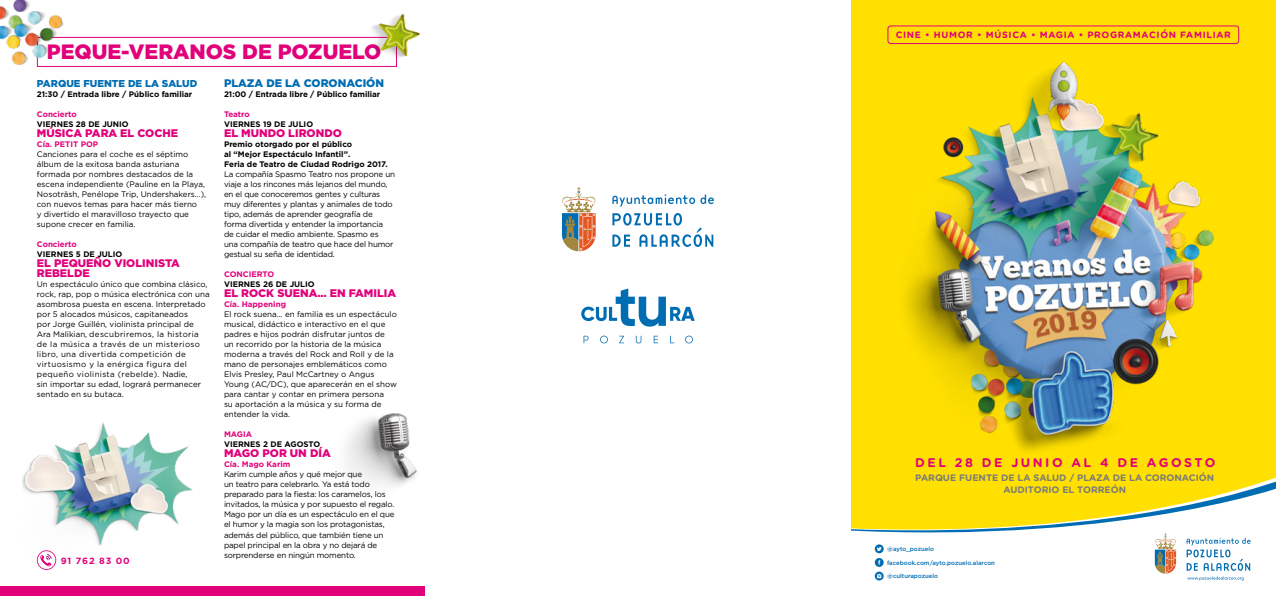
<style>
.page{position:relative;width:1276px;height:596px;background:#fff}
.page>*{position:absolute;margin:0;border:0;box-sizing:border-box;transform-origin:0 0}
.t1{font:900 20.7px "Gotham";color:#e2007a}
.t2{font:700 12.5px "Gotham Rounded";letter-spacing:.2em;color:#e2007a}
.t3{font:900 11px/10px "Gotham";color:#e2007a}
.t4{font:900 11px "Gotham";color:#006db3}
.t5{font:900 10px "Gotham";color:#006db3}
.t6{font:700 9.4px/11.2px "Gotham Rounded";color:#797a7c;text-align:center}
.t7{font:700 9.2px "Gotham Rounded";letter-spacing:.075em;color:#e2007a}
.t8{font:700 9px "Gotham";letter-spacing:.1em;color:#e2007a}
.t9{font:8px/10px "Gotham";color:#000}
.t10{font:8px/10px "Gotham";letter-spacing:-.02em;color:#000}
.t11{font:700 8px/10px "Gotham";color:#000}
.t12{font:700 8px "Gotham";color:#e2007a}
.t13{font:500 6px "Gotham HTF";color:#006db3}
</style>
<div class="page">
<img style="left:851px;top:0;width:425px;height:474px">
<div style="left:887px;top:26px;width:352px;height:18px;border:1px solid #e2007a;border-radius:3px"></div>
<div style="left:0;top:586px;width:496px;height:9px;background:#e2007a"></div>
<svg style="left:851px;top:474px;width:425px;height:107px"></svg>
<svg style="left:851px;top:478px;width:425px;height:76px;fill:#ffe000"></svg>
<svg style="left:1186px;top:537px;width:64px;height:33px"></svg>
<svg style="left:1154px;top:533px;width:22px;height:40px"></svg>
<svg style="left:1187px;top:576px;width:56px;height:4px"></svg>
<svg style="left:875px;top:544px;width:8px;height:36px"></svg>
<div style="left:425px;top:0;width:425px;height:595px;background:#fff"></div>
<svg style="left:612px;top:194px;width:102px;height:12px"></svg>
<svg style="left:612px;top:213px;width:101px;height:34px"></svg>
<svg style="left:562px;top:187px;width:33px;height:64px"></svg>
<svg style="left:581px;top:288px;width:114px;height:39px"></svg>
<svg style="left:583px;top:335px;width:110px;height:8px"></svg>
<div style="left:37px;top:37px;width:360px;height:30px;border:1px solid #e2007a"></div>
<img style="left:0;top:0;width:66px;height:67px">
<img style="left:346px;top:413px;width:71px;height:73px">
<svg style="left:37px;top:557px;width:19px;height:12px"></svg>
<img style="left:362px;top:13px;width:59px;height:52px">
<img style="left:22px;top:422px;width:171px;height:135px">
<h1 class="t1" style="left:47px;top:40px;width:336px">PEQUE-VERANOS DE POZUELO</h1>
<p class="t5" style="left:37px;top:78px;width:162px">PARQUE FUENTE DE LA SALUD</p>
<p class="t11" style="left:37px;top:89px;width:157px">21:30 / Entrada libre / Público familiar</p>
<p class="t12" style="left:37px;top:109px;width:41px">Concierto</p>
<p class="t11" style="left:37px;top:119px;width:93px">VIERNES 28 DE JUNIO</p>
<h3 class="t3" style="left:37px;top:128px;width:143px">MÚSICA PARA EL COCHE</h3>
<p class="t12" style="left:37px;top:139px;width:63px">Cía. PETIT POP</p>
<p class="t9" style="left:37px;top:149px;width:171px">Canciones para el coche es el séptimo álbum de la exitosa banda asturiana formada por nombres destacados de la escena independiente (Pauline en la Playa, Nosoträsh, Penélope Trip, Undershakers…), con nuevos temas para hacer más tierno<br>y divertido el maravilloso trayecto que supone crecer en familia.</p>
<p class="t12" style="left:37px;top:239px;width:41px">Concierto</p>
<p class="t11" style="left:37px;top:249px;width:87px">VIERNES 5 DE JULIO</p>
<h3 class="t3" style="left:37px;top:258px;width:145px">EL PEQUEÑO VIOLINISTA<br>REBELDE</h3>
<p class="t9" style="left:37px;top:279px;width:174px">Un espectáculo único que combina clásico, rock, rap, pop o música electrónica con una asombrosa puesta en escena. Interpretado por 5 alocados músicos, capitaneados<br>por Jorge Guillén, violinista principal de Ara Malikian, descubriremos, la historia de la música a través de un misterioso libro, una divertida competición de virtuosismo y la enérgica figura del pequeño violinista (rebelde). Nadie,<br>sin importar su edad, logrará permanecer sentado en su butaca.</p>
<p class="t8" style="left:61px;top:554px;width:71px">91 762 83 00</p>
<h3 class="t4" style="left:224px;top:77px;width:162px">PLAZA DE LA CORONACIÓN</h3>
<p class="t11" style="left:224px;top:89px;width:158px">21:00 / Entrada libre / Público familiar</p>
<p class="t12" style="left:224px;top:109px;width:27px">Teatro</p>
<p class="t11" style="left:224px;top:119px;width:91px">VIERNES 19 DE JULIO</p>
<h3 class="t3" style="left:224px;top:128px;width:119px">EL MUNDO LIRONDO</h3>
<p class="t11" style="left:224px;top:139px;width:165px">Premio otorgado por el público<br>al “Mejor Espectáculo Infantil”.<br>Feria de Teatro de Ciudad Rodrigo 2017.</p>
<p class="t10" style="left:224px;top:169px;width:172px">La compañía Spasmo Teatro nos propone un viaje a los rincones más lejanos del mundo, en el que conoceremos gentes y culturas muy diferentes y plantas y animales de todo tipo, además de aprender geografía de forma divertida y entender la importancia<br>de cuidar el medio ambiente. Spasmo es<br>una compañía de teatro que hace del humor gestual su seña de identidad.</p>
<p class="t12" style="left:224px;top:269px;width:52px">CONCIERTO</p>
<p class="t11" style="left:224px;top:279px;width:92px">VIERNES 26 DE JULIO</p>
<h3 class="t3" style="left:224px;top:288px;width:174px">EL ROCK SUENA… EN FAMILIA</h3>
<p class="t12" style="left:224px;top:299px;width:64px">Cía. Happening</p>
<p class="t9" style="left:224px;top:309px;width:174px">El rock suena… en familia es un espectáculo musical, didáctico e interactivo en el que padres e hijos podrán disfrutar juntos de<br>un recorrido por la historia de la música moderna a través del Rock and Roll y de la mano de personajes emblemáticos como Elvis Presley, Paul McCartney o Angus Young (AC/DC), que aparecerán en el show para cantar y contar en primera persona<br>su aportación a la música y su forma de entender la vida.</p>
<p class="t12" style="left:224px;top:429px;width:30px">MAGIA</p>
<p class="t11" style="left:224px;top:439px;width:98px">VIERNES 2 DE AGOSTO</p>
<h3 class="t3" style="left:224px;top:448px;width:108px">MAGO POR UN DÍA</h3>
<p class="t12" style="left:224px;top:459px;width:68px">Cía. Mago Karim</p>
<p class="t10" style="left:224px;top:469px;width:172px">Karim cumple años y qué mejor que<br>un teatro para celebrarlo. Ya está todo preparado para la fiesta: los caramelos, los invitados, la música y por supuesto el regalo.<br>Mago por un día es un espectáculo en el que el humor y la magia son los protagonistas, además del público, que también tiene un papel principal en la obra y no dejará de sorprenderse en ningún momento.</p>
<p class="t7" style="left:895px;top:28px;width:337px">CINE • HUMOR • MÚSICA • MAGIA • PROGRAMACIÓN FAMILIAR</p>
<h2 class="t2" style="left:915px;top:453px;width:302px">DEL 28 DE JUNIO AL 4 DE AGOSTO</h2>
<p class="t6" style="left:915px;top:471px;width:300px">PARQUE FUENTE DE LA SALUD / PLAZA DE LA CORONACIÓN<br>AUDITORIO EL TORREÓN</p>
<p class="t13" style="left:887px;top:545px;width:48px">@ayto_pozuelo</p>
<p class="t13" style="left:887px;top:572px;width:52px">@culturapozuelo</p>
<p class="t13" style="left:887px;top:558px;width:109px">facebook.com/ayto.pozuelo.alarcon</p>
</div>
